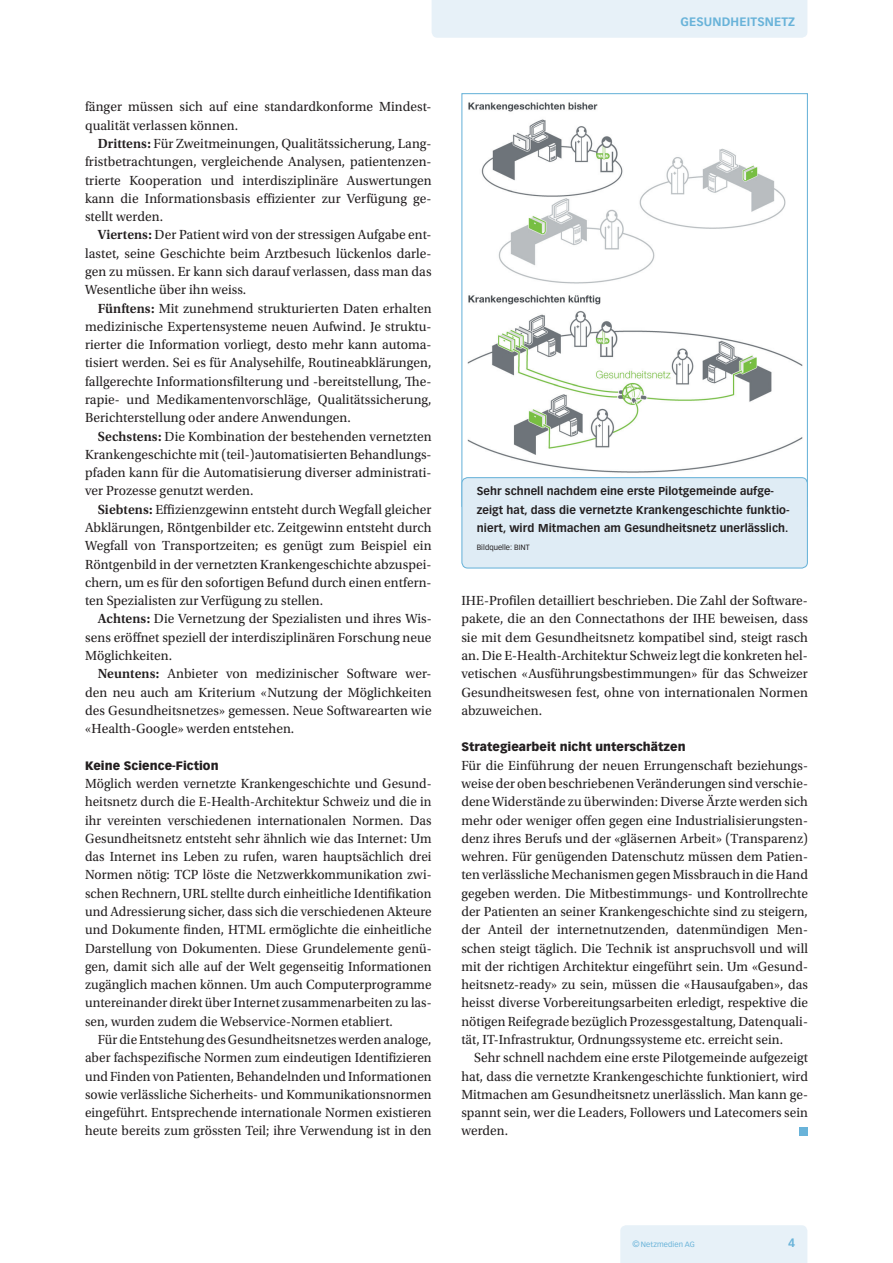
<style>
.page{position:relative;width:893px;height:1263px;background:#fff}
.page>*{position:absolute;margin:0;border:0;box-sizing:border-box;transform-origin:0 0}
.t1{font:13.95px/18.3px "Utopia Std";letter-spacing:.005em;color:#231f20;text-align:justify}
.t2{font:13.95px/18.3px "Utopia Std";letter-spacing:.005em;color:#231f20;text-align:justify;scale:.96 1}
.t3{font:13.95px/18.3px "Utopia Std";letter-spacing:.005em;color:#231f20;text-align:justify;scale:.95 1}
.t4{font:900 12px "Vectora LT Std";letter-spacing:.005em;color:#231f20}
.t5{font:700 12px "Vectora LT Std";letter-spacing:.015em;color:#69b3d9}
.t6{font:700 11.25px/18.3px "Vectora LT Std";letter-spacing:.005em;color:#231f20}
.t7{font:7.5px "Vectora LT Std";letter-spacing:.005em;color:#231f20}
.t8{font:7.5px "Vectora LT Std";letter-spacing:.015em;color:#69b3d9}
.s1{font-weight:600}
.s2{font-size:9px}
</style>
<div class="page">
<div style="left:620px;top:1225px;width:187px;height:38px;background:#e7f1f8"></div>
<div style="left:432px;top:0;width:375px;height:38px;background:#e7f1f8"></div>
<div style="left:799px;top:1127px;width:9px;height:8px;background:#69b3d9"></div>
<img style="left:467px;top:102px;width:336px;height:371px">
<div style="left:462px;top:478px;width:345px;height:90px;background:#dfecf5;border-radius:6px"></div>
<div style="left:461px;top:477px;width:347px;height:91px;border:1px solid #69b3d9;border-radius:6px"></div>
<p class="t5" style="left:680px;top:15px;width:116px">Gesundheitsnetz</p>
<p class="t1" style="left:85px;top:98px;width:348px">fänger müssen sich auf eine standardkonforme Mindest&shy;qualität verlassen können.</p>
<p class="t1" style="left:85px;top:135px;width:348px;text-indent:13px"><span class="s1">Drittens:</span> Für Zweitmeinungen, Qualitätssicherung, Lang&shy;fristbetrachtungen, vergleichende Analysen, patientenzen&shy;trierte Kooperation und interdisziplinäre Auswertungen kann die Informationsbasis effizienter zur Verfügung ge&shy;stellt werden.</p>
<p class="t1" style="left:85px;top:226px;width:348px;text-indent:13px"><span class="s1">Viertens:</span> Der Patient wird von der stressigen Aufgabe ent&shy;lastet, seine Geschichte beim Arztbesuch lückenlos darle&shy;gen zu müssen. Er kann sich darauf verlassen, dass man das Wesentliche über ihn weiss.</p>
<p class="t1" style="left:85px;top:299px;width:348px;text-indent:13px"><span class="s1">Fünftens:</span> Mit zunehmend strukturierten Daten erhalten medizinische Expertensysteme neuen Aufwind. Je struktu&shy;rierter die Information vorliegt, desto mehr kann automa&shy;tisiert werden. Sei es für Analysehilfe, Routineabklärungen, fallgerechte Informationsfilterung und -bereitstellung, The&shy;rapie- und Medikamentenvorschläge, Qualitätssicherung, Berichterstellung oder andere Anwendungen.</p>
<p class="t1" style="left:85px;top:427px;width:348px;text-indent:13px"><span class="s1">Sechstens:</span> Die Kombination der bestehenden vernetzten Krankengeschichte mit (teil-)automatisierten Behandlungs&shy;pfaden kann für die Automatisierung diverser administrati&shy;ver Prozesse genutzt werden.</p>
<p class="t1" style="left:85px;top:500px;width:348px;text-indent:13px"><span class="s1">Siebtens:</span> Effizienzgewinn entsteht durch Wegfall gleicher Abklärungen, Röntgenbilder etc. Zeitgewinn entsteht durch Wegfall von Transportzeiten; es genügt zum Beispiel ein Röntgenbild in der vernetzten Krankengeschichte abzuspei&shy;chern, um es für den sofortigen Befund durch einen entfern&shy;ten Spezialisten zur Verfügung zu stellen.</p>
<p class="t1" style="left:85px;top:610px;width:348px;text-indent:13px"><span class="s1">Achtens:</span> Die Vernetzung der Spezialisten und ihres Wis&shy;sens eröffnet speziell der interdisziplinären Forschung neue Möglichkeiten.</p>
<p class="t1" style="left:85px;top:665px;width:348px;text-indent:13px"><span class="s1">Neuntens:</span> Anbieter von medizinischer Software wer&shy;den neu auch am Kriterium «Nutzung der Möglichkeiten des Gesundheitsnetzes» gemessen. Neue Softwarearten wie «Health-Google» werden entstehen.</p>
<p class="t4" style="left:85px;top:758px;width:135px">Keine Science-Fiction</p>
<p class="t3" style="left:85px;top:774px;width:366px">Möglich werden vernetzte Krankengeschichte und Gesund&shy;heitsnetz durch die E-Health-Architektur Schweiz und die in ihr vereinten verschiedenen internationalen Normen. Das Gesundheitsnetz entsteht sehr ähnlich wie das Internet: Um das Internet ins Leben zu rufen, waren hauptsächlich drei Normen nötig: TCP löste die Netzwerkkommunikation zwi&shy;schen Rechnern, URL stellte durch einheitliche Identifikation und Adressierung sicher, dass sich die verschiedenen Akteure und Dokumente finden, HTML ermöglichte die einheitliche Darstellung von Dokumenten. Diese Grundelemente genü&shy;gen, damit sich alle auf der Welt gegenseitig Informationen zugänglich machen können. Um auch Computerprogramme untereinander direkt über Internet zusammenarbeiten zu las&shy;sen, wurden zudem die Webservice-Normen etabliert.</p>
<p class="t3" style="left:85px;top:1030px;width:366px;text-indent:13px">Für die Entstehung des Gesundheitsnetzes werden analoge, aber fachspezifische Normen zum eindeutigen Identifizieren und Finden von Patienten, Behandelnden und Informationen sowie verlässliche Sicherheits- und Kommunikationsnormen eingeführt. Entsprechende internationale Normen existieren heute bereits zum grössten Teil; ihre Verwendung ist in den</p>
<p class="t6" style="left:477px;top:482px;width:314px">Sehr schnell nachdem eine erste Pilotgemeinde aufge&shy;zeigt hat, dass die vernetzte Krankengeschichte funktio&shy;niert, wird Mitmachen am Gesundheitsnetz unerlässlich.</p>
<p class="t7" style="left:477px;top:543px;width:55px">Bildquelle: BINT</p>
<p class="t1" style="left:461px;top:592px;width:348px">IHE-Profilen detailliert beschrieben. Die Zahl der Software&shy;pakete, die an den Connectathons der IHE beweisen, dass sie mit dem Gesundheitsnetz kompatibel sind, steigt rasch an. Die E-Health-Architektur Schweiz legt die konkreten hel&shy;vetischen «Ausführungsbestimmungen» für das Schweizer Gesundheitswesen fest, ohne von internationalen Normen abzuweichen.</p>
<p class="t4" style="left:461px;top:740px;width:226px">Strategiearbeit nicht unterschätzen</p>
<p class="t2" style="left:461px;top:756px;width:363px">Für die Einführung der neuen Errungenschaft beziehungs&shy;weise der oben beschriebenen Veränderungen sind verschie&shy;dene Widerstände zu überwinden: Diverse Ärzte werden sich mehr oder weniger offen gegen eine Industrialisierungsten&shy;denz ihres Berufs und der «gläsernen Arbeit» (Transparenz) wehren. Für genügenden Datenschutz müssen dem Patien&shy;ten verlässliche Mechanismen gegen Missbrauch in die Hand gegeben werden. Die Mitbestimmungs- und Kontrollrechte der Patienten an seiner Krankengeschichte sind zu steigern, der Anteil der internetnutzenden, datenmündigen Men&shy;schen steigt täglich. Die Technik ist anspruchsvoll und will mit der richtigen Architektur eingeführt sein. Um «Gesund&shy;heitsnetz-ready» zu sein, müssen die «Hausaufgaben», das heisst diverse Vorbereitungsarbeiten erledigt, respektive die nötigen Reifegrade bezüglich Prozessgestaltung, Datenquali&shy;tät, IT-Infrastruktur, Ordnungssysteme etc. erreicht sein.</p>
<p class="t2" style="left:461px;top:1049px;width:363px;text-indent:13px">Sehr schnell nachdem eine erste Pilotgemeinde aufgezeigt hat, dass die vernetzte Krankengeschichte funktioniert, wird Mitmachen am Gesundheitsnetz unerlässlich. Man kann ge&shy;spannt sein, wer die Leaders, Followers und Latecomers sein werden.</p>
<p class="t8" style="left:632px;top:1239px;width:64px"><span class="s2">©</span>Netzmedien AG</p>
<p class="t5" style="left:788px;top:1235px;width:9px">4</p>
</div>
